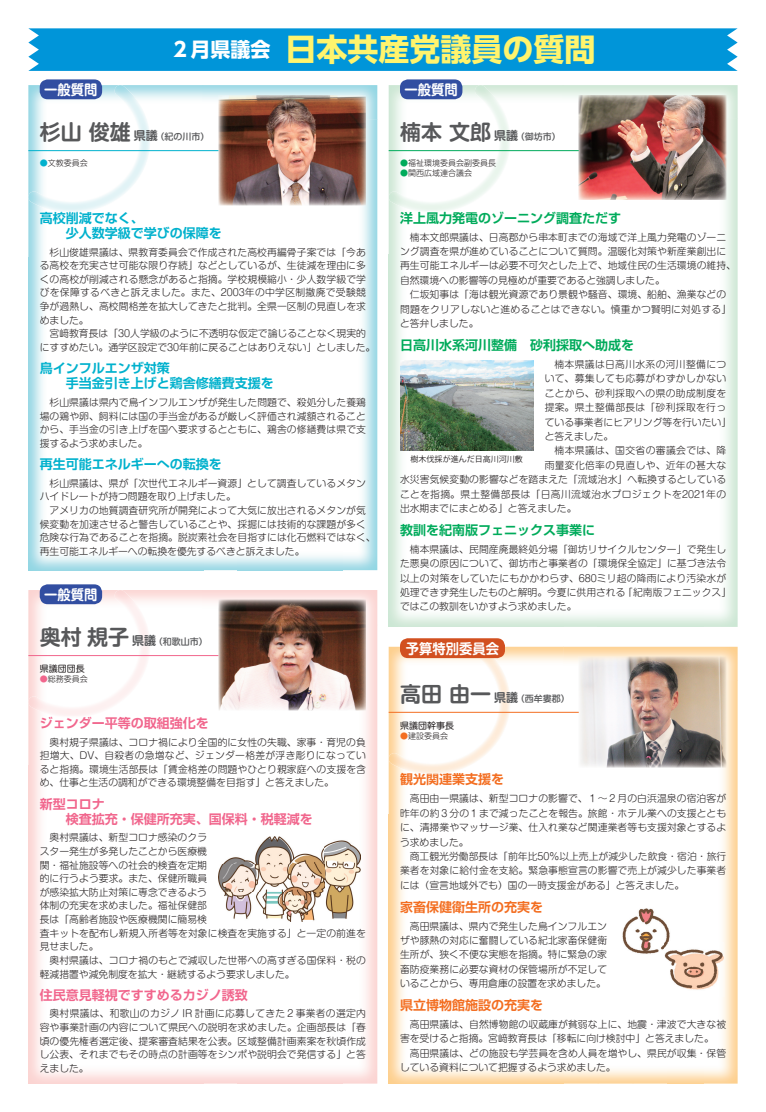
<style>
.page{position:relative;width:766px;height:1112px;background:#fff}
.page>*{position:absolute;margin:0;border:0;box-sizing:border-box;transform-origin:0 0}
.t1{font:700 31px "UD Shin Go Pro";color:#fff46d}
.t2{font:700 21px "Shin M Go Pro De";color:#57585a}
.t3{font:700 20px "UD Shin Go Pro";color:#fff}
.t4{font:700 14px "Shin M Go Pr 6 N De";color:#fff;scale:.95 1}
.t5{font:700 13px/15px "Shin Go Pr 6 N De";color:#00b1cd}
.t6{font:700 13px/15px "Shin Go Pr 6 N De";color:#f1668d}
.t7{font:700 13px "Shin Go Pr 6 N De";color:#00ab5b}
.t8{font:700 13px "Shin Go Pr 6 N De";color:#f36e21}
.t9{font:300 9.8px/13.6px "Shin M Go Pro";letter-spacing:.01em;color:#231f20}
.t10{font:300 9.8px/14.4px "Shin M Go Pro";letter-spacing:.03em;color:#231f20}
.t11{font:300 9.8px "Shin M Go Pro";letter-spacing:.035em;color:#231f20}
.t12{font:500 9px "Shin M Go Pro";color:#57585a}
.t13{font:9px "Shin M Go Pro";color:#231f20}
.t14{font:300 8px "Shin M Go Pro";color:#231f20}
.t15{font:8px "Koz Go Pro";color:#231f20}
.s1{font-size:12px}
.s2{color:#00b1cd}
.s3{color:#00ab5b}
.s4{color:#f1668d}
.s5{color:#f36e21}
</style>
<div class="page">
<img style="left:388px;top:85px;width:174px;height:541px">
<img style="left:562px;top:85px;width:175px;height:33px">
<img style="left:702px;top:118px;width:35px;height:508px">
<img style="left:400px;top:211px;width:162px;height:13px">
<img style="left:28px;top:85px;width:175px;height:485px">
<img style="left:40px;top:211px;width:96px;height:13px">
<img style="left:388px;top:646px;width:175px;height:437px">
<img style="left:563px;top:646px;width:174px;height:34px">
<img style="left:563px;top:712px;width:34px;height:371px">
<img style="left:702px;top:680px;width:35px;height:403px">
<img style="left:606px;top:767px;width:96px;height:1px">
<img style="left:400px;top:773px;width:103px;height:12px">
<div style="left:28px;top:28px;width:709px;height:43px;background:#0095d9"></div>
<img style="left:388px;top:85px;width:122px;height:126px">
<img style="left:417px;top:211px;width:30px;height:2px">
<img style="left:28px;top:85px;width:122px;height:126px">
<img style="left:58px;top:211px;width:28px;height:2px">
<img style="left:388px;top:646px;width:122px;height:127px">
<svg style="left:418px;top:773px;width:28px;height:1px"></svg>
<img style="left:578px;top:95px;width:148px;height:105px">
<img style="left:218px;top:95px;width:148px;height:111px">
<img style="left:578px;top:656px;width:148px;height:111px">
<img style="left:400px;top:360px;width:133px;height:91px">
<img style="left:622px;top:908px;width:48px;height:46px">
<img style="left:666px;top:942px;width:58px;height:54px">
<img style="left:664px;top:942px;width:12px;height:16px">
<div style="left:400px;top:638px;width:105px;height:20px;background:#d25020;border-radius:8px"></div>
<div style="left:40px;top:79px;width:62px;height:20px;background:#324ea1;border-radius:8px"></div>
<div style="left:400px;top:79px;width:62px;height:20px;background:#324ea1;border-radius:8px"></div>
<img style="left:28px;top:590px;width:175px;height:493px">
<img style="left:342px;top:624px;width:35px;height:459px">
<img style="left:237px;top:921px;width:105px;height:162px">
<img style="left:41px;top:716px;width:162px;height:12px">
<img style="left:28px;top:590px;width:122px;height:126px">
<svg style="left:58px;top:716px;width:29px;height:1px"></svg>
<img style="left:218px;top:600px;width:148px;height:110px">
<img style="left:218px;top:836px;width:142px;height:85px">
<div style="left:40px;top:584px;width:62px;height:20px;background:#324ea1;border-radius:8px"></div>
<hr style="left:28px;top:655px;width:190px;height:1px;background:#f1668d">
<hr style="left:388px;top:150px;width:190px;height:1px;background:#00ab5b">
<hr style="left:28px;top:150px;width:190px;height:1px;background:#00b1cd">
<hr style="left:388px;top:711px;width:190px;height:1px;background:#f36e21">
<h3 class="t3" style="left:170px;top:33px;width:101px">２月県議会</h3>
<h1 class="t1" style="left:285px;top:24px;width:311px">日本共産党議員の質問</h1>
<h3 class="t4" style="left:44px;top:78px;width:58px">一般質問</h3>
<h3 class="t4" style="left:404px;top:78px;width:57px">一般質問</h3>
<h2 class="t2" style="left:40px;top:115px;width:119px">杉山俊雄<span class="s1">県議</span></h2>
<p class="t12" style="left:155px;top:129px;width:55px">（紀の川市）</p>
<h2 class="t2" style="left:400px;top:115px;width:119px">楠本文郎<span class="s1">県議</span></h2>
<p class="t12" style="left:515px;top:129px;width:46px">（御坊市(</p>
<p class="t14" style="left:40px;top:156px;width:49px"><span class="s2">●</span>文教委員会</p>
<p class="t14" style="left:400px;top:156px;width:97px"><span class="s3">●</span>福祉環境委員会副委員長</p>
<p class="t14" style="left:400px;top:166px;width:73px"><span class="s3">●</span>関西広域連合議会</p>
<h3 class="t5" style="left:40px;top:210px;width:183px">高校削減でなく、<br>　　少人数学級で学びの保障を</h3>
<p class="t9" style="left:40px;top:244px;width:328px;text-align:justify;text-indent:10px">杉山俊雄県議は、県教育委員会で作成された高校再編骨子案では「今ある高校を充実させ可能な限り存続」などとしているが、生徒減を理由に多くの高校が削減される懸念があると指摘。学校規模縮小・少人数学級で学びを保障するべきと訴えました。また、2003年の中学区制撤廃で受験競争が過熱し、高校間格差を拡大してきたと批判。全県一区制の見直しを求めました。</p>
<p class="t9" style="left:40px;top:325px;width:337px;text-align:center">宮﨑教育長は「30人学級のように不透明な仮定で論じることなく現実的<br>にすすめたい。通学区設定で30年前に戻ることはありえない」としました。</p>
<h3 class="t5" style="left:40px;top:360px;width:235px">鳥インフルエンザ対策<br>　　手当金引き上げと鶏舎修繕費支援を</h3>
<p class="t9" style="left:40px;top:394px;width:328px;text-align:justify;text-indent:10px">杉山県議は県内で鳥インフルエンザが発生した問題で、殺処分した養鶏場の鶏や卵、飼料には国の手当金があるが厳しく評価され減額されることから、手当金の引き上げを国へ要求するとともに、鶏舎の修繕費は県で支援するよう求めました。</p>
<h3 class="t5" style="left:40px;top:455px;width:183px">再生可能エネルギーへの転換を</h3>
<p class="t9" style="left:40px;top:475px;width:327px;text-indent:10px">杉山県議は、県が「次世代エネルギー資源」として調査しているメタンハイドレートが持つ問題を取り上げました。</p>
<p class="t9" style="left:40px;top:502px;width:337px;text-indent:10px">アメリカの地質調査研究所が開発によって大気に放出されるメタンが気候変動を加速させると警告していることや、採掘には技術的な課題が多く危険な行為であることを指摘。脱炭素社会を目指すには化石燃料ではなく、再生可能エネルギーへの転換を優先するべきと訴えました。</p>
<h3 class="t4" style="left:44px;top:582px;width:58px">一般質問</h3>
<h2 class="t2" style="left:40px;top:619px;width:118px">奥村規子<span class="s1">県議</span></h2>
<p class="t12" style="left:154px;top:634px;width:55px">（和歌山市(</p>
<p class="t13" style="left:40px;top:661px;width:46px">県議団団長</p>
<p class="t14" style="left:40px;top:672px;width:49px"><span class="s4">●</span>総務委員会</p>
<h3 class="t6" style="left:40px;top:714px;width:170px">ジェンダー平等の取組強化を</h3>
<p class="t9" style="left:40px;top:733px;width:328px;text-align:justify;text-indent:10px">奥村規子県議は、コロナ禍により全国的に女性の失職、家事・育児の負担増大、DV、自殺者の急増など、ジェンダー格差が浮き彫りになっていると指摘。環境生活部長は「賃金格差の問題やひとり親家庭への支援を含め、仕事と生活の調和ができる環境整備を目指す」と答えました。</p>
<h3 class="t6" style="left:40px;top:795px;width:274px">新型コロナ<br>　　検査拡充・保健所充実、国保料・税軽減を</h3>
<p class="t9" style="left:40px;top:829px;width:327px;text-indent:10px">奥村県議は、新型コロナ感染のクラ<br>スター発生が多発したことから医療機<br>関・福祉施設等への社会的検査を定期<br>的に行うよう要求。また、保健所職員<br>が感染拡大防止対策に専念できるよう<br>体制の充実を求めました。福祉保健部<br>長は「高齢者施設や医療機関に簡易検<br>査キットを配布し新規入所者等を対象に検査を実施する」と一定の前進を見せました。</p>
<p class="t9" style="left:40px;top:952px;width:327px;text-indent:10px">奥村県議は、コロナ禍のもとで減収した世帯への高すぎる国保料・税の軽減措置や減免制度を拡大・継続するよう要求しました。</p>
<h3 class="t6" style="left:40px;top:986px;width:209px">住民意見軽視ですすめるカジノ誘致</h3>
<p class="t9" style="left:40px;top:1005px;width:328px;text-align:justify;text-indent:10px">奥村県議は、和歌山のカジノ IR 計画に応募してきた２事業者の選定内容や事業計画の内容について県民への説明を求めました。企画部長は「春頃の優先権者選定後、提案審査結果を公表。区域整備計画素案を秋頃作成し公表、それまでもその時点の計画等をシンポや説明会で発信する」と答えました。</p>
<h3 class="t7" style="left:400px;top:207px;width:222px">洋上風力発電のゾーニング調査ただす</h3>
<p class="t9" style="left:400px;top:228px;width:337px;line-height:14.4px;text-indent:10px">楠本文郎県議は、日高郡から串本町までの海域で洋上風力発電のゾーニング調査を県が進めていることについて質問。温暖化対策や新産業創出に再生可能エネルギーは必要不可欠とした上で、地域住民の生活環境の維持、自然環境への影響等の見極めが重要であると強調しました。</p>
<p class="t9" style="left:400px;top:286px;width:332px;line-height:14.4px;text-indent:10px">仁坂知事は「海は観光資源であり景観や騒音、環境、船舶、漁業などの問題をクリアしないと進めることはできない。慎重かつ賢明に対処する「と答弁しました。</p>
<h3 class="t7" style="left:400px;top:334px;width:235px">日高川水系河川整備　砂利採取へ助成を</h3>
<p class="t10" style="left:544px;top:356px;width:188px;text-indent:10px">楠本県議は日高川水系の河川整備について、募集しても応募がわずかしかないことから、砂利採取への県の助成制度を提案。県土整備部長は「砂利採取を行っている事業者にヒアリング等を行いたい「と答えました。</p>
<p class="t11" style="left:554px;top:442px;width:173px">楠本県議は、国交省の審議会では、降</p>
<p class="t10" style="left:544px;top:456px;width:183px">雨量変化倍率の見直しや、近年の甚大な</p>
<p class="t9" style="left:400px;top:471px;width:327px">水災害気候変動の影響などを踏まえた「流域治水」へ転換するとしている</p>
<p class="t10" style="left:400px;top:485px;width:327px">ことを指摘。県土整備部長は「日高川流域治水プロジェクトを2021年の</p>
<p class="t9" style="left:400px;top:500px;width:178px">出水期までにまとめる」と答えました。</p>
<h3 class="t7" style="left:400px;top:519px;width:196px">教訓を紀南版フェニックス事業に</h3>
<p class="t9" style="left:409px;top:541px;width:318px">楠本県議は、民間産廃最終処分場「御坊リサイクルセンター」で発生し</p>
<p class="t9" style="left:400px;top:555px;width:328px">た悪臭の原因について、御坊市と事業者の「環境保全協定」に基づき法令</p>
<p class="t9" style="left:400px;top:569px;width:327px">以上の対策をしていたにもかかわらず、680ミリ超の降雨により汚染水が</p>
<p class="t9" style="left:623px;top:584px;width:109px">「紀南版フェニックス「</p>
<p class="t15" style="left:410px;top:454px;width:113px">樹木伐採が進んだ日高川河川敷</p>
<p class="t9" style="left:400px;top:583px;width:227px;line-height:14.4px">処理できず発生したものと解明。今夏に供用されるではこの教訓をいかすよう求めました。</p>
<h3 class="t4" style="left:406px;top:636px;width:100px">予算特別委員会</h3>
<h2 class="t2" style="left:400px;top:676px;width:119px">高田由一<span class="s1">県議</span></h2>
<p class="t12" style="left:515px;top:690px;width:55px">（西牟婁郡(</p>
<p class="t13" style="left:400px;top:717px;width:55px">県議団幹事長</p>
<p class="t14" style="left:400px;top:729px;width:49px"><span class="s5">●</span>建設委員会</p>
<h3 class="t8" style="left:400px;top:768px;width:105px">観光関連業支援を</h3>
<p class="t9" style="left:400px;top:790px;width:328px;line-height:14.4px;text-align:justify;text-indent:10px">高田由一県議は、新型コロナの影響で、１～２月の白浜温泉の宿泊客が昨年の約３分の１まで減ったことを報告。旅館・ホテル業への支援とともに、清掃業やマッサージ業、仕入れ業など関連業者等も支援対象とするよう求めました。</p>
<p class="t9" style="left:400px;top:847px;width:328px;line-height:14.4px;text-align:justify;text-indent:10px">商工観光労働部長は「前年比50％以上売上が減少した飲食・宿泊・旅行業者を対象に給付金を支給。緊急事態宣言の影響で売上が減少した事業者には（宣言地域外でも）国の一時支援金がある」と答えました。</p>
<h3 class="t8" style="left:400px;top:895px;width:144px">家畜保健衛生所の充実を</h3>
<p class="t9" style="left:400px;top:917px;width:208px;line-height:14.4px;text-align:justify;text-indent:10px">高田県議は、県内で発生した鳥インフルエンザや豚熱の対応に奮闘している紀北家畜保健衛生所が、狭く不便な実態を指摘。特に緊急の家畜防疫業務に必要な資材の保管場所が不足していることから、専用倉庫の設置を求めました。</p>
<h3 class="t8" style="left:400px;top:994px;width:144px">県立博物館施設の充実を</h3>
<p class="t9" style="left:400px;top:1015px;width:327px;line-height:14.4px;text-indent:10px">高田県議は、自然博物館の収蔵庫が貧弱な上に、地震・津波で大きな被害を受けると指摘。宮﨑教育長は「移転に向け検討中」と答えました。</p>
<p class="t9" style="left:400px;top:1044px;width:327px;line-height:14.4px;text-indent:10px">高田県議は、どの施設も学芸員を含め人員を増やし、県民が収集・保管している資料について把握するよう求めました。</p>
</div>
